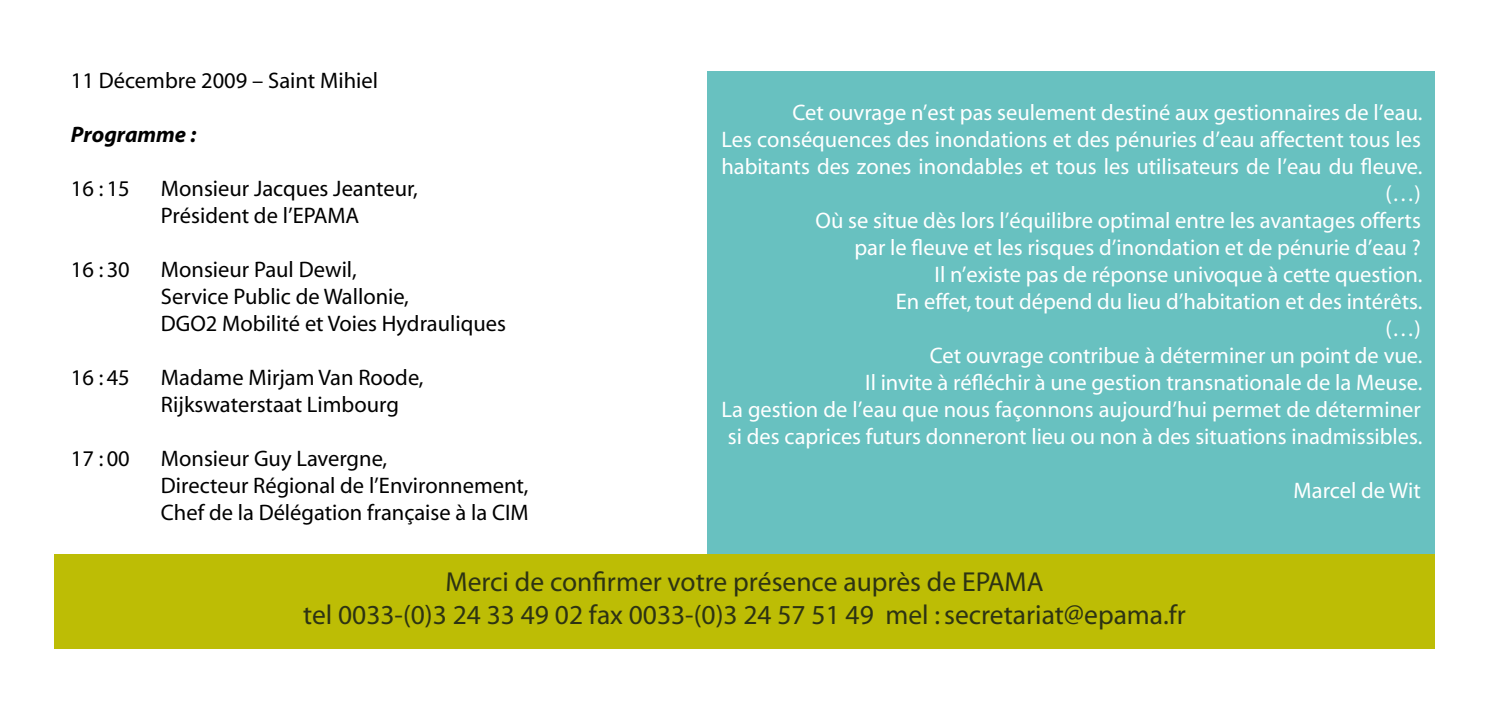
<style>
.page{position:relative;width:1489px;height:702px;background:#fff}
.page>*{position:absolute;margin:0;border:0;box-sizing:border-box;transform-origin:0 0}
.t1{font:27.5px/33px "Myriad";color:#2d3313;text-align:center}
.t2{font:22.5px/27px "Myriad";color:#fff;text-align:right}
.t3{font:22.5px/27px "Myriad";color:#000}
.t4{font:italic 700 22.5px "Myriad";color:#000}
</style>
<div class="page">
<div style="left:707px;top:71px;width:727px;height:485px;background:#68c1c0"></div>
<div style="left:44px;top:554px;width:1400px;height:123px;background:#bdbd05"></div>
<div style="left:0;top:648px;width:1488px;height:54px;background:#fff"></div>
<div style="left:1435px;top:0;width:53px;height:702px;background:#fff"></div>
<div style="left:0;top:0;width:53px;height:702px;background:#fff"></div>
<p class="t3" style="left:71px;top:68px;width:308px">11 Décembre 2009 – Saint Mihiel</p>
<p class="t4" style="left:71px;top:123px;width:127px">Programme :</p>
<p class="t3" style="left:71px;top:176px;width:60px">16 : 15</p>
<p class="t3" style="left:161px;top:176px;width:258px">Monsieur Jacques Jeanteur,<br>Président de l’EPAMA</p>
<p class="t3" style="left:71px;top:257px;width:60px">16 : 30</p>
<p class="t3" style="left:161px;top:257px;width:346px">Monsieur Paul Dewil,<br>Service Public de Wallonie,<br>DGO2 Mobilité et Voies Hydrauliques</p>
<p class="t3" style="left:71px;top:365px;width:60px">16 : 45</p>
<p class="t3" style="left:161px;top:365px;width:264px">Madame Mirjam Van Roode,<br>Rijkswaterstaat Limbourg</p>
<p class="t3" style="left:71px;top:446px;width:60px">17 : 00</p>
<p class="t3" style="left:161px;top:446px;width:369px">Monsieur Guy Lavergne,<br>Directeur Régional de l’Environnement,<br>Chef de la Délégation française à la CIM</p>
<p class="t2" style="left:721px;top:99px;width:702px">Cet ouvrage n’est pas seulement destiné aux gestionnaires de l’eau.<br>Les conséquences des inondations et des pénuries d’eau affectent tous les habitants des zones inondables et tous les utilisateurs de l’eau du fleuve. (…)<br>Où se situe dès lors l’équilibre optimal entre les avantages offerts<br>par le fleuve et les risques d’inondation et de pénurie d’eau ?<br>Il n’existe pas de réponse univoque à cette question.<br>En effet, tout dépend du lieu d’habitation et des intérêts.<br>(…)<br>Cet ouvrage contribue à déterminer un point de vue.<br>Il invite à réfléchir à une gestion transnationale de la Meuse.<br>La gestion de l’eau que nous façonnons aujourd’hui permet de déterminer si des caprices futurs donneront lieu ou non à des situations inadmissibles.</p>
<p class="t2" style="left:1293px;top:477px;width:129px">Marcel de Wit</p>
<p class="t1" style="left:303px;top:567px;width:884px">Merci de confirmer votre présence auprès de EPAMA<br>tel 0033-(0)3 24 33 49 02 fax 0033-(0)3 24 57 51 49 mel : secretariat@epama.fr</p>
</div>
